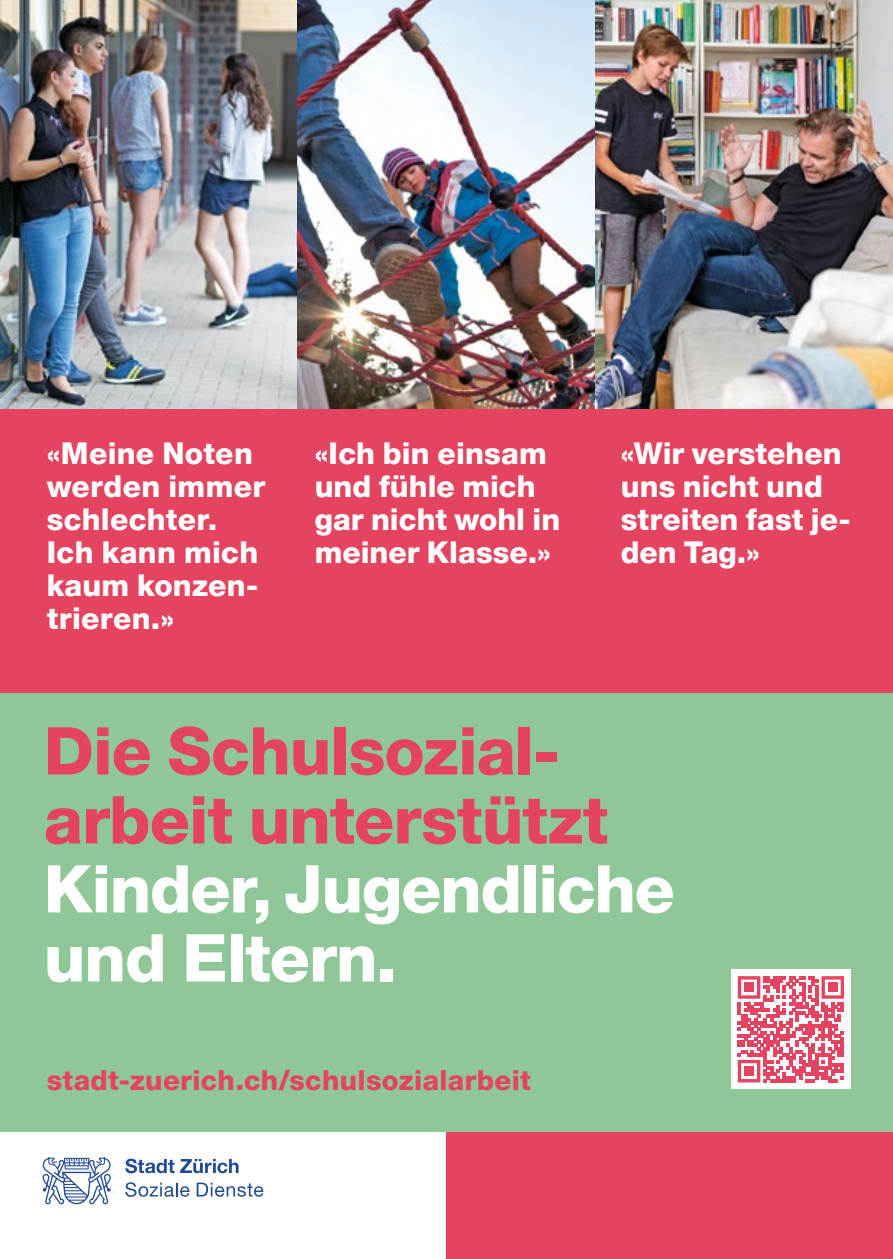
<style>
.page{position:relative;width:893px;height:1259px;background:#fff}
.page>*{position:absolute;margin:0;border:0;box-sizing:border-box;transform-origin:0 0}
.t1{font:800 66px/69px "Helvetica Neue LT Pro";letter-spacing:-.015em;color:#e4445f}
.t2{font:800 66px/69px "Helvetica Neue LT Pro";letter-spacing:-.02em;color:#fff}
.t3{font:800 30px/33px "Helvetica Neue LT Pro";letter-spacing:.005em;color:#fff}
.t4{font:800 27.6px "Helvetica Neue LT Pro";letter-spacing:.015em;color:#e4445f}
</style>
<div class="page">
<div style="left:446px;top:1131px;width:447px;height:128px;background:#e4445f"></div>
<svg style="left:125px;top:1182px;width:65px;height:14px"></svg>
<svg style="left:197px;top:1182px;width:66px;height:14px"></svg>
<svg style="left:125px;top:1158px;width:114px;height:15px"></svg>
<svg style="left:43px;top:1157px;width:68px;height:47px"></svg>
<div style="left:0;top:408px;width:893px;height:285px;background:#e4445f"></div>
<div style="left:0;top:693px;width:893px;height:438px;background:#90c798"></div>
<img style="left:0;top:0;width:893px;height:408px">
<div style="left:731px;top:969px;width:119px;height:120px;background:#fff"></div>
<svg style="left:738px;top:976px;width:106px;height:106px"></svg>
<div style="left:744px;top:982px;width:10px;height:10px;background:#e4445f"></div>
<div style="left:828px;top:982px;width:10px;height:10px;background:#e4445f"></div>
<div style="left:744px;top:1066px;width:10px;height:10px;background:#e4445f"></div>
<p class="t3" style="left:47px;top:436px;width:220px">«Meine Noten werden immer schlechter.<br>Ich kann mich kaum konzen&shy;trieren.»</p>
<p class="t3" style="left:621px;top:436px;width:231px">«Wir verstehen uns nicht und streiten fast je&shy;den Tag.»</p>
<p class="t3" style="left:315px;top:436px;width:247px">«Ich bin einsam und fühle mich gar nicht wohl in meiner Klasse.»</p>
<h1 class="t1" style="left:44px;top:716px;width:566px">Die Schulsozial&shy;arbeit unterstützt</h1>
<h1 class="t2" style="left:44px;top:854px;width:632px">Kinder, Jugendliche und Eltern.</h1>
<p class="t4" style="left:47px;top:1063px;width:486px">stadt-zuerich.ch/schulsozialarbeit</p>
</div>
